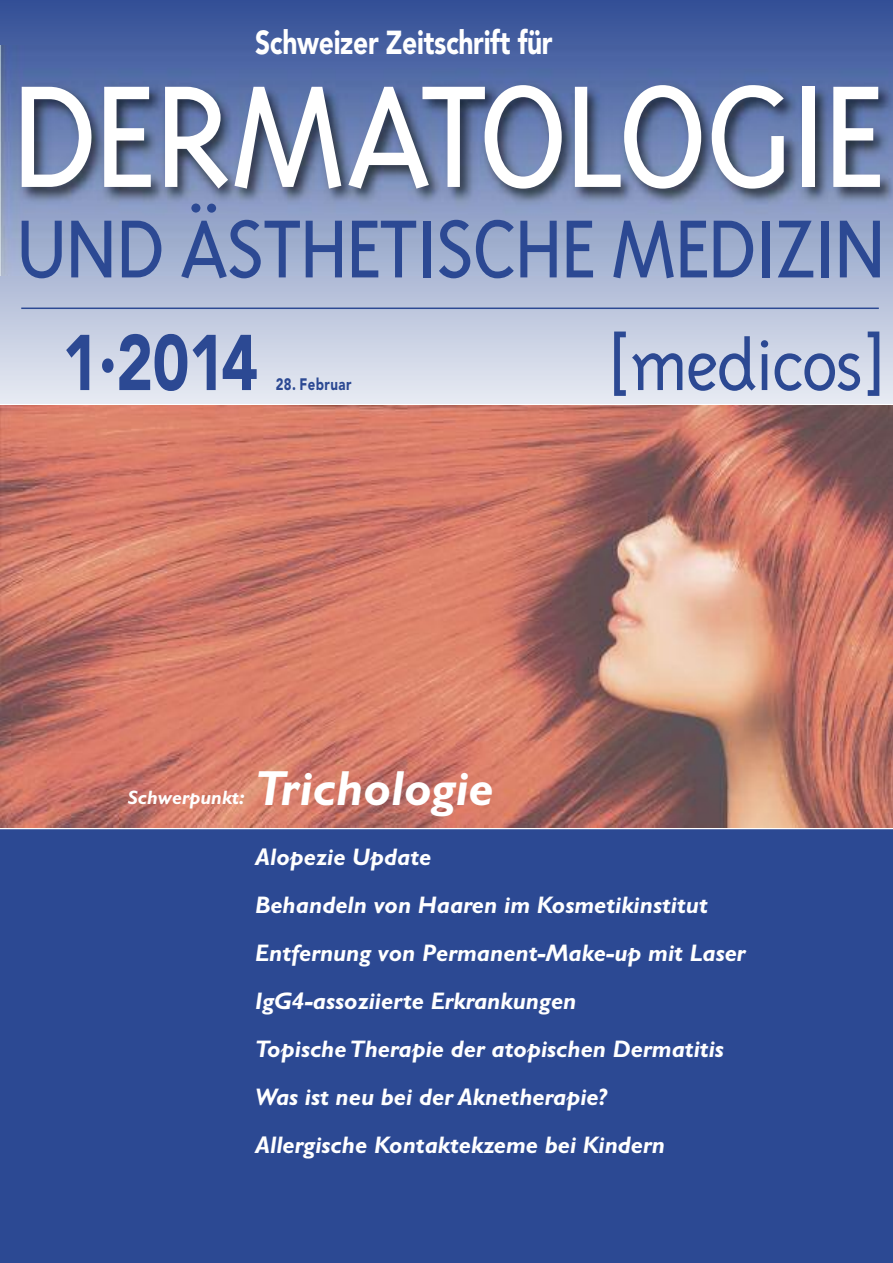
<style>
.page{position:relative;width:893px;height:1263px;background:#fff}
.page>*{position:absolute;margin:0;border:0;box-sizing:border-box;transform-origin:0 0}
.t1{font:300 166.8px "Triplex";letter-spacing:-.04em;color:#fff}
.t2{font:300 94.5px "Triplex";letter-spacing:-.035em;color:#2c4993}
.t3{font:300 78px "Triplex";letter-spacing:-.035em;color:#2c4993}
.t4{font:900 78px "Avenir";color:#2c4993;scale:.8 1}
.t5{font:italic 700 49.5px "Gill Sans";color:#fff}
.t6{font:900 33px "Avenir";letter-spacing:-.01em;color:#fff;scale:.8 1}
.t7{font:italic 700 24px/48px "Gill Sans";color:#fff}
.t8{font:italic 700 19.5px "Gill Sans";color:#fff}
.t9{font:900 16.5px "Avenir";letter-spacing:.035em;color:#2c4993;scale:.8 1}
.s1{font-family:"Officina Sans"}
</style>
<div class="page">
<svg style="left:0;top:0;width:893px;height:404px;background:#a4b1d0"></svg>
<div style="left:0;top:744px;width:893px;height:519px;background:#2c4993"></div>
<img style="left:0;top:405px;width:893px;height:423px">
<img style="left:0;top:46px;width:893px;height:229px">
<hr style="left:21px;top:308px;width:858px;height:1px;background:#2c4993">
<h3 class="t6" style="left:255px;top:14px;width:373px">Schweizer Zeitschrift für</h3>
<h1 class="t1" style="left:10px;top:32px;width:877px">DERMATOLOGIE</h1>
<h2 class="t2" style="left:16px;top:190px;width:873px">UND ÄSTHETISCHE MEDIZIN</h2>
<h3 class="t4" style="left:62px;top:296px;width:246px">1.2014</h3>
<p class="t9" style="left:276px;top:370px;width:96px">28. Februar</p>
<h3 class="t3" style="left:610px;top:317px;width:275px">[medicos]</h3>
<p class="t8" style="left:128px;top:786px;width:118px">Schwerpunkt<span class="s1">:</span></p>
<h3 class="t5" style="left:255px;top:758px;width:240px">Trichologie</h3>
<p class="t7" style="left:255px;top:833px;width:492px">Alopezie Update<br>Behandeln von Haaren im Kosmetikinstitut Entfernung von Permanent-Make-up mit Laser IgG4-assoziierte Erkrankungen TopischeTherapie der atopischen Dermatitis Was ist neu bei der Aknetherapie?<br>Allergische Kontaktekzeme bei Kindern</p>
</div>
